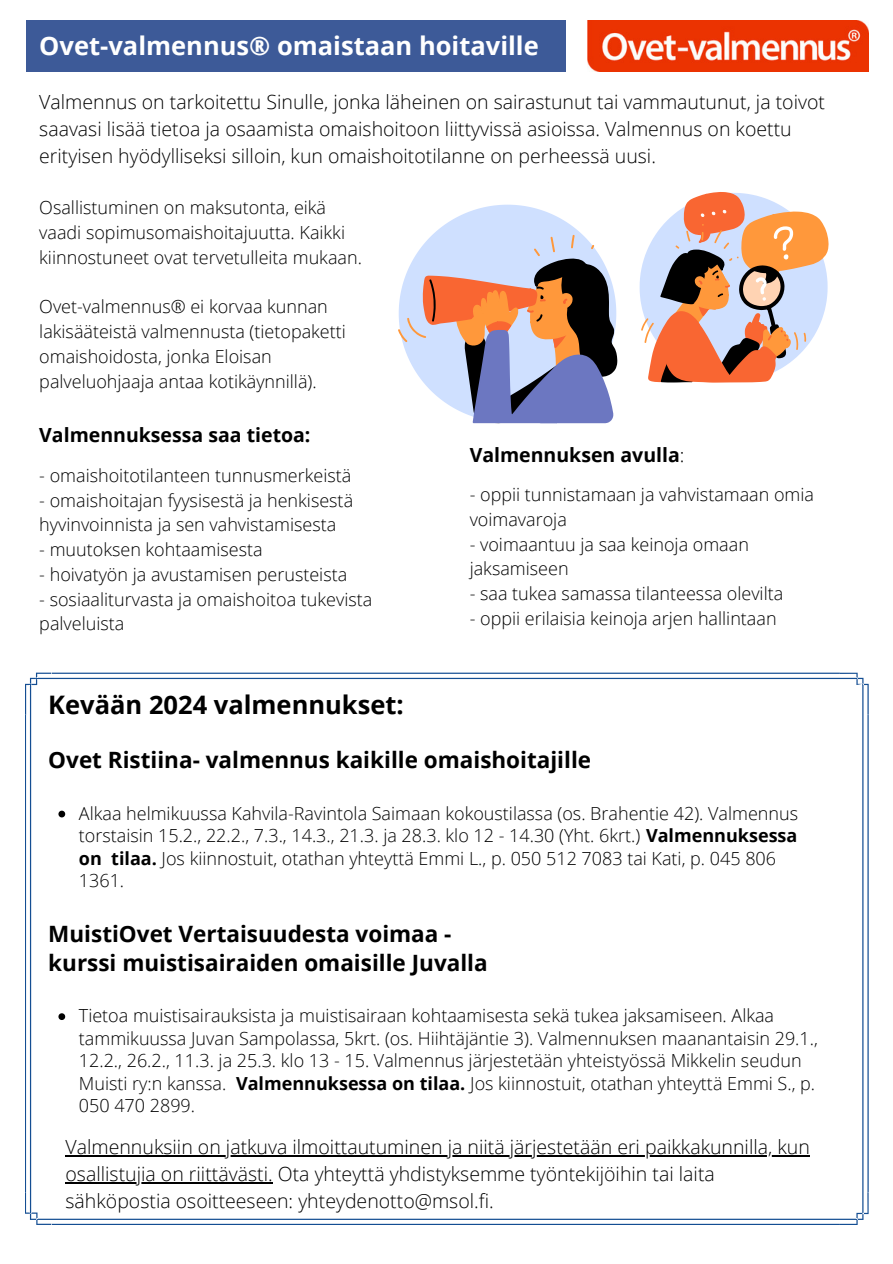
<style>
.page{position:relative;width:893px;height:1264px;background:#fff}
.page>*{position:absolute;margin:0;border:0;box-sizing:border-box;transform-origin:0 0}
.t1{font:700 25.5px "Open Sans";color:#fff}
.t2{font:700 25.5px "Open Sans";color:#000}
.t3{font:700 22.5px "Open Sans";color:#000}
.t4{font:300 19.5px/27px "Open Sans";color:#000}
.t5{font:700 19.5px "Open Sans";color:#000}
.t6{font:300 18px/24.8px "Open Sans";color:#000}
.s1{font-weight:300}
.s2{font-weight:700}
</style>
<div class="page">
<svg style="left:25px;top:672px;width:843px;height:552px"></svg>
<svg style="left:639px;top:192px;width:189px;height:190px"></svg>
<svg style="left:432px;top:205px;width:151px;height:30px;fill:#cfe0ff"></svg>
<svg style="left:398px;top:235px;width:219px;height:189px;background:#ad9faa"></svg>
<div style="left:26px;top:20px;width:540px;height:51px;background:#3d5a98"></div>
<img style="left:588px;top:20px;width:280px;height:52px">
<svg style="left:58px;top:810px;width:7px;height:7px"></svg>
<svg style="left:58px;top:1013px;width:7px;height:7px"></svg>
<hr style="left:66px;top:1154px;width:743px;height:2px;background:#000">
<hr style="left:66px;top:1181px;width:207px;height:2px;background:#000">
<p class="t1" style="left:39px;top:28px;width:501px">Ovet-valmennus® omaistaan hoitaville</p>
<p class="t4" style="left:39px;top:88px;width:787px">Valmennus on tarkoitettu Sinulle, jonka läheinen on sairastunut tai vammautunut, ja toivot saavasi lisää tietoa ja osaamista omaishoitoon liittyvissä asioissa. Valmennus on koettu erityisen hyödylliseksi silloin, kun omaishoitotilanne on perheessä uusi.</p>
<p class="t6" style="left:39px;top:195px;width:324px">Osallistuminen on maksutonta, eikä vaadi sopimusomaishoitajuutta. Kaikki kiinnostuneet ovat tervetulleita mukaan.</p>
<p class="t6" style="left:39px;top:294px;width:308px">Ovet-valmennus® ei korvaa kunnan lakisääteistä valmennusta (tietopaketti omaishoidosta, jonka Eloisan palveluohjaaja antaa kotikäynnillä).</p>
<p class="t5" style="left:39px;top:421px;width:273px">Valmennuksessa saa tietoa:</p>
<p class="t6" style="left:39px;top:462px;width:313px">- omaishoitotilanteen tunnusmerkeistä</p>
<p class="t6" style="left:39px;top:487px;width:315px">- omaishoitajan fyysisestä ja henkisestä hyvinvoinnista ja sen vahvistamisesta</p>
<p class="t6" style="left:39px;top:537px;width:225px">- muutoksen kohtaamisesta</p>
<p class="t6" style="left:39px;top:561px;width:309px">- hoivatyön ja avustamisen perusteista</p>
<p class="t6" style="left:39px;top:586px;width:334px">- sosiaaliturvasta ja omaishoitoa tukevista palveluista</p>
<p class="t5" style="left:469px;top:441px;width:216px">Valmennuksen avulla<span class="s1">:</span></p>
<p class="t6" style="left:469px;top:481px;width:346px">- oppii tunnistamaan ja vahvistamaan omia voimavaroja</p>
<p class="t6" style="left:469px;top:531px;width:281px">- voimaantuu ja saa keinoja omaan jaksamiseen</p>
<p class="t6" style="left:469px;top:580px;width:315px">- saa tukea samassa tilanteessa olevilta</p>
<p class="t6" style="left:469px;top:605px;width:308px">- oppii erilaisia keinoja arjen hallintaan</p>
<p class="t2" style="left:48px;top:686px;width:357px">Kevään 2024 valmennukset:</p>
<p class="t3" style="left:48px;top:743px;width:544px">Ovet Ristiina- valmennus kaikille omaishoitajille</p>
<p class="t6" style="left:79px;top:801px;width:720px;line-height:22.5px">Alkaa helmikuussa Kahvila-Ravintola Saimaan kokoustilassa (os. Brahentie 42). Valmennus torstaisin 15.2., 22.2., 7.3., 14.3., 21.3. ja 28.3. klo 12 - 14.30 (Yht. 6krt.) <span class="s2">Valmennuksessa on tilaa.</span> Jos kiinnostuit, otathan yhteyttä Emmi L., p. 050 512 7083 tai Kati, p. 045 806<br>1361.</p>
<p class="t3" style="left:48px;top:918px;width:404px">MuistiOvet Vertaisuudesta voimaa -</p>
<p class="t3" style="left:48px;top:946px;width:441px">kurssi muistisairaiden omaisille Juvalla</p>
<p class="t6" style="left:79px;top:1004px;width:740px;line-height:22.5px">Tietoa muistisairauksista ja muistisairaan kohtaamisesta sekä tukea jaksamiseen. Alkaa tammikuussa Juvan Sampolassa, 5krt. (os. Hiihtäjäntie 3). Valmennuksen maanantaisin 29.1., 12.2., 26.2., 11.3. ja 25.3. klo 13 - 15. Valmennus järjestetään yhteistyössä Mikkelin seudun Muisti ry:n kanssa. <span class="s2">Valmennuksessa on tilaa.</span> Jos kiinnostuit, otathan yhteyttä Emmi S., p.<br>050 470 2899.</p>
<p class="t4" style="left:66px;top:1132px;width:745px">Valmennuksiin on jatkuva ilmoittautuminen ja niitä järjestetään eri paikkakunnilla, kun osallistujia on riittävästi. Ota yhteyttä yhdistyksemme työntekijöihin tai laita sähköpostia osoitteeseen: yhteydenotto@msol.fi.</p>
</div>
